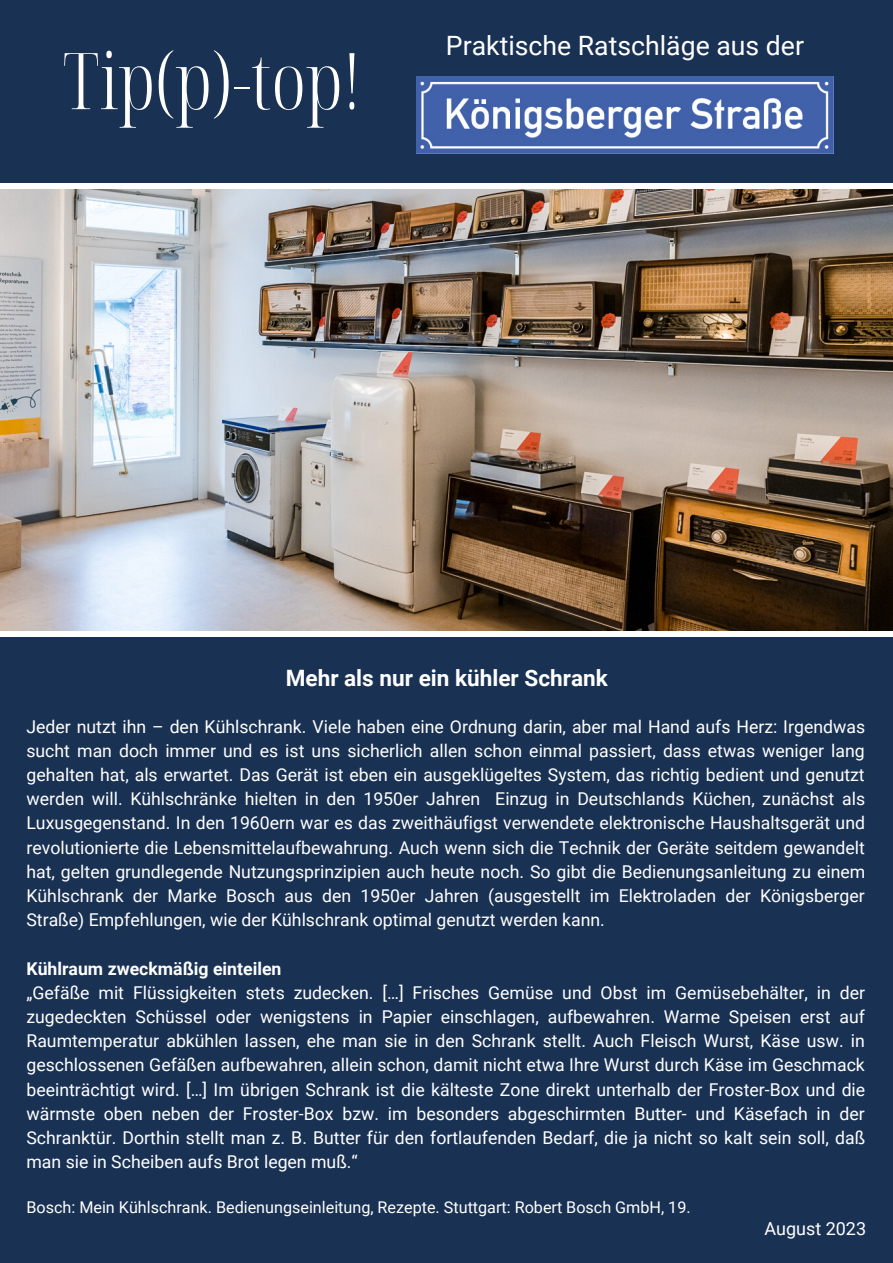
<style>
.page{position:relative;width:893px;height:1263px;background:#fff}
.page>*{position:absolute;margin:0;border:0;box-sizing:border-box;transform-origin:0 0}
.t1{font:300 extra-condensed 78.38px "Noto Serif Display";color:#fff}
.t2{font:26.62px "Roboto";color:#fff}
.t3{font:700 22.58px "Roboto";color:#fff}
.t4{font:18px "Roboto";color:#fff}
.t5{font:17.7px/24.2px "Roboto";color:#fff;text-align:justify}
.t6{font:700 17.7px "Roboto";color:#fff}
.t7{font:16.2px "Roboto";color:#fff}
</style>
<div class="page">
<div style="left:0;top:0;width:893px;height:183px;background:#193153"></div>
<div style="left:0;top:637px;width:893px;height:626px;background:#193153"></div>
<img style="left:0;top:189px;width:893px;height:442px">
<img style="left:416px;top:77px;width:417px;height:76px">
<p class="t1" style="left:63px;top:25px;width:301px">Tip(p)-top!</p>
<p class="t2" style="left:446px;top:30px;width:360px">Praktische Ratschläge aus der</p>
<p class="t3" style="left:286px;top:665px;width:323px">Mehr als nur ein kühler Schrank</p>
<p class="t5" style="left:26px;top:714px;width:840px">Jeder nutzt ihn – den Kühlschrank. Viele haben eine Ordnung darin, aber mal Hand aufs Herz: Irgendwas sucht man doch immer und es ist uns sicherlich allen schon einmal passiert, dass etwas weniger lang gehalten hat, als erwartet. Das Gerät ist eben ein ausgeklügeltes System, das richtig bedient und genutzt werden will. Kühlschränke hielten in den 1950er Jahren Einzug in Deutschlands Küchen, zunächst als Luxusgegenstand. In den 1960ern war es das zweithäufigst verwendete elektronische Haushaltsgerät und revolutionierte die Lebensmittelaufbewahrung. Auch wenn sich die Technik der Geräte seitdem gewandelt hat, gelten grundlegende Nutzungsprinzipien auch heute noch. So gibt die Bedienungsanleitung zu einem Kühlschrank der Marke Bosch aus den 1950er Jahren (ausgestellt im Elektroladen der Königsberger Straße) Empfehlungen, wie der Kühlschrank optimal genutzt werden kann.</p>
<p class="t6" style="left:26px;top:958px;width:256px">Kühlraum zweckmäßig einteilen</p>
<p class="t5" style="left:26px;top:980px;width:840px">„Gefäße mit Flüssigkeiten stets zudecken. […] Frisches Gemüse und Obst im Gemüsebehälter, in der zugedeckten Schüssel oder wenigstens in Papier einschlagen, aufbewahren. Warme Speisen erst auf Raumtemperatur abkühlen lassen, ehe man sie in den Schrank stellt. Auch Fleisch Wurst, Käse usw. in geschlossenen Gefäßen aufbewahren, allein schon, damit nicht etwa Ihre Wurst durch Käse im Geschmack beeinträchtigt wird. […] Im übrigen Schrank ist die kälteste Zone direkt unterhalb der Froster-Box und die wärmste oben neben der Froster-Box bzw. im besonders abgeschirmten Butter- und Käsefach in der Schranktür. Dorthin stellt man z. B. Butter für den fortlaufenden Bedarf, die ja nicht so kalt sein soll, daß man sie in Scheiben aufs Brot legen muß.“</p>
<p class="t7" style="left:26px;top:1198px;width:665px">Bosch: Mein Kühlschrank. Bedienungseinleitung, Rezepte. Stuttgart: Robert Bosch GmbH, 19.</p>
<p class="t4" style="left:764px;top:1218px;width:103px">August 2023</p>
</div>
